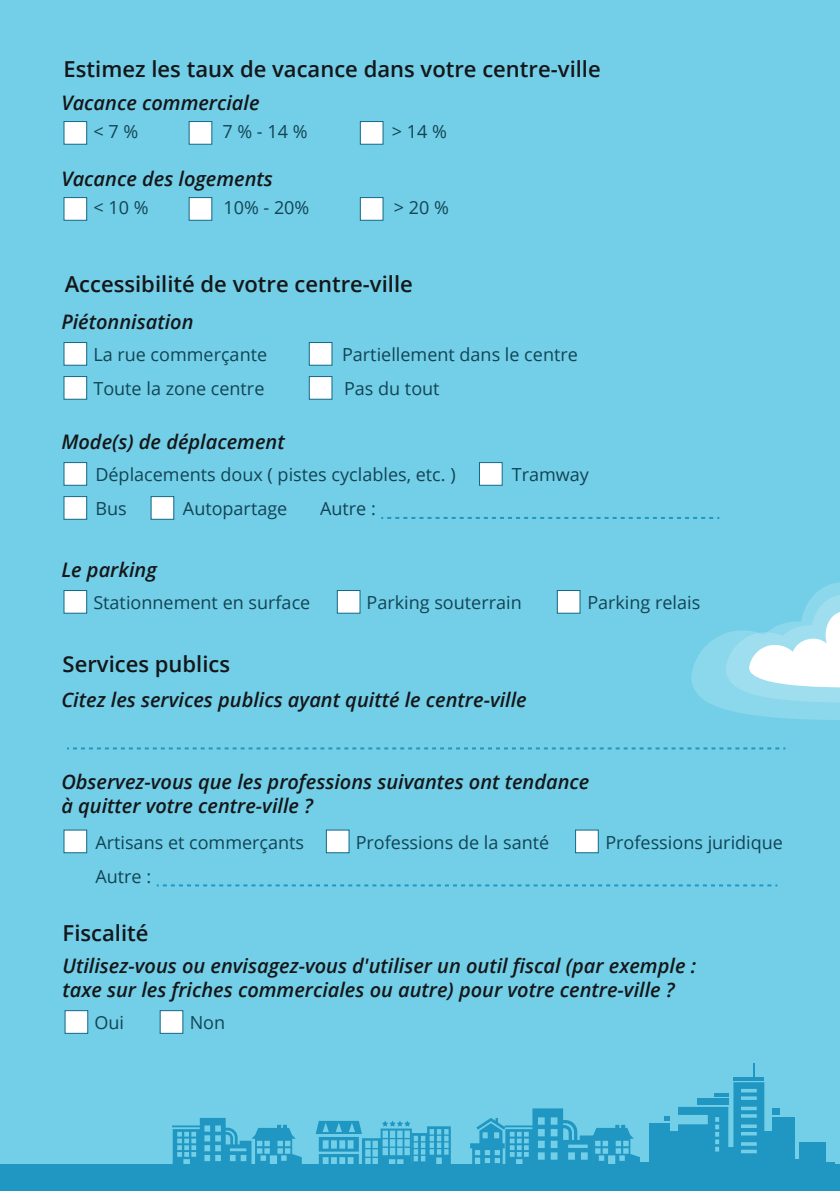
<style>
.page{position:relative;width:840px;height:1191px;background:#fff}
.page>*{position:absolute;margin:0;border:0;box-sizing:border-box;transform-origin:0 0}
.t1{font:600 22px "Open Sans";color:#14171a}
.t2{font:italic 600 20px/24px "Open Sans";color:#14171a}
.t3{font:18px "Open Sans";color:#145}
</style>
<div class="page">
<div style="left:0;top:0;width:839px;height:1191px;background:#73cfe7"></div>
<svg style="left:691px;top:582px;width:148px;height:138px"></svg>
<svg style="left:315px;top:1120px;width:135px;height:44px"></svg>
<svg style="left:172px;top:1118px;width:129px;height:46px"></svg>
<svg style="left:470px;top:1108px;width:169px;height:56px"></svg>
<div style="left:782px;top:1158px;width:37px;height:8px;background:#2097c2"></div>
<hr style="left:637px;top:1162px;width:197px;height:4px;background:#2097c2">
<div style="left:648px;top:1123px;width:21px;height:42px;background:#2097c2"></div>
<div style="left:720px;top:1147px;width:14px;height:18px;background:#2097c2"></div>
<div style="left:758px;top:1130px;width:16px;height:33px;background:#2097c2"></div>
<div style="left:772px;top:1117px;width:22px;height:49px;background:#2097c2"></div>
<div style="left:798px;top:1142px;width:27px;height:20px;background:#2097c2"></div>
<div style="left:660px;top:1131px;width:27px;height:35px;background:#2097c2"></div>
<svg style="left:664px;top:1116px;width:5px;height:5px"></svg>
<svg style="left:733px;top:1063px;width:30px;height:99px"></svg>
<hr style="left:713px;top:1093px;width:14px;height:3px;background:#2097c2">
<hr style="left:733px;top:1077px;width:30px;height:3px;background:#2097c2">
<svg style="left:678px;top:1107px;width:49px;height:55px"></svg>
<div style="left:696px;top:1098px;width:31px;height:7px;background:#2097c2"></div>
<div style="left:772px;top:1108px;width:7px;height:6px;background:#2097c2"></div>
<div style="left:0;top:1164px;width:839px;height:27px;background:#2097c2"></div>
<div style="left:64px;top:121px;width:23px;height:23px;background:#fff;border:1px solid #136888"></div>
<div style="left:189px;top:121px;width:23px;height:23px;background:#fff"></div>
<div style="left:360px;top:121px;width:23px;height:23px;background:#fff;border:1px solid #136888"></div>
<div style="left:64px;top:197px;width:23px;height:23px;background:#fff;border:1px solid #136888"></div>
<div style="left:189px;top:197px;width:23px;height:23px;background:#fff;border:1px solid #136888"></div>
<div style="left:360px;top:197px;width:23px;height:23px;background:#fff;border:1px solid #136888"></div>
<div style="left:64px;top:342px;width:23px;height:23px;background:#fff;border:1px solid #136888"></div>
<div style="left:309px;top:342px;width:23px;height:23px;background:#fff;border:1px solid #136888"></div>
<div style="left:64px;top:376px;width:23px;height:23px;background:#fff;border:1px solid #136888"></div>
<div style="left:309px;top:376px;width:23px;height:23px;background:#fff;border:1px solid #136888"></div>
<div style="left:64px;top:590px;width:23px;height:23px;background:#fff;border:1px solid #136888"></div>
<div style="left:337px;top:590px;width:23px;height:23px;background:#fff;border:1px solid #136888"></div>
<div style="left:556px;top:590px;width:24px;height:23px;background:#fff;border:1px solid #136888"></div>
<div style="left:64px;top:462px;width:23px;height:23px;background:#fff;border:1px solid #136888"></div>
<div style="left:479px;top:462px;width:23px;height:23px;background:#fff;border:1px solid #136888"></div>
<div style="left:64px;top:496px;width:23px;height:23px;background:#fff;border:1px solid #136888"></div>
<div style="left:151px;top:496px;width:23px;height:23px;background:#fff;border:1px solid #136888"></div>
<svg style="left:381px;top:517px;width:338px;height:2px"></svg>
<svg style="left:67px;top:747px;width:718px;height:2px"></svg>
<div style="left:64px;top:830px;width:23px;height:23px;background:#fff;border:1px solid #136888"></div>
<div style="left:575px;top:830px;width:23px;height:23px;background:#fff;border:1px solid #136888"></div>
<div style="left:326px;top:830px;width:23px;height:23px;background:#fff;border:1px solid #136888"></div>
<svg style="left:157px;top:884px;width:620px;height:2px"></svg>
<div style="left:65px;top:1010px;width:23px;height:23px;background:#fff;border:1px solid #136888"></div>
<div style="left:160px;top:1010px;width:23px;height:23px;background:#fff;border:1px solid #136888"></div>
<p class="t1" style="left:64px;top:54px;width:538px">Estimez les taux de vacance dans votre centre-ville</p>
<p class="t2" style="left:61px;top:91px;width:200px">Vacance commerciale</p>
<p class="t3" style="left:93px;top:119px;width:46px">&lt; 7 %</p>
<p class="t3" style="left:222px;top:119px;width:86px">7 % - 14 %</p>
<p class="t3" style="left:391px;top:119px;width:56px">&gt; 14 %</p>
<p class="t2" style="left:61px;top:167px;width:213px">Vacance des logements</p>
<p class="t3" style="left:93px;top:195px;width:57px">&lt; 10 %</p>
<p class="t3" style="left:223px;top:195px;width:87px">10% - 20%</p>
<p class="t3" style="left:393px;top:195px;width:56px">&gt; 20 %</p>
<p class="t1" style="left:65px;top:269px;width:349px">Accessibilité de votre centre-ville</p>
<p class="t2" style="left:61px;top:309px;width:134px">Piétonnisation</p>
<p class="t3" style="left:93px;top:342px;width:175px">La rue commerçante</p>
<p class="t3" style="left:342px;top:342px;width:237px">Partiellement dans le centre</p>
<p class="t3" style="left:93px;top:376px;width:172px">Toute la zone centre</p>
<p class="t3" style="left:344px;top:376px;width:97px">Pas du tout</p>
<p class="t2" style="left:61px;top:429px;width:225px">Mode(s) de déplacement</p>
<p class="t3" style="left:95px;top:462px;width:361px">Déplacements doux ( pistes cyclables, etc. )</p>
<p class="t3" style="left:511px;top:462px;width:79px">Tramway</p>
<p class="t3" style="left:95px;top:496px;width:33px">Bus</p>
<p class="t3" style="left:183px;top:496px;width:106px">Autopartage</p>
<p class="t3" style="left:320px;top:496px;width:57px">Autre :</p>
<p class="t2" style="left:61px;top:557px;width:97px">Le parking</p>
<p class="t3" style="left:93px;top:590px;width:218px">Stationnement en surface</p>
<p class="t3" style="left:366px;top:590px;width:157px">Parking souterrain</p>
<p class="t3" style="left:587px;top:590px;width:114px">Parking relais</p>
<p class="t1" style="left:63px;top:649px;width:169px">Services publics</p>
<p class="t2" style="left:61px;top:687px;width:466px">Citez les services publics ayant quitté le centre-ville</p>
<p class="t2" style="left:61px;top:769px;width:529px">Observez-vous que les professions suivantes ont tendance à quitter votre centre-ville ?</p>
<p class="t3" style="left:95px;top:830px;width:210px">Artisans et commerçants</p>
<p class="t3" style="left:355px;top:830px;width:195px">Professions de la santé</p>
<p class="t3" style="left:605px;top:830px;width:179px">Professions juridique</p>
<p class="t3" style="left:95px;top:863px;width:57px">Autre :</p>
<p class="t1" style="left:63px;top:917px;width:87px">Fiscalité</p>
<p class="t2" style="left:62px;top:953px;width:634px">Utilisez-vous ou envisagez-vous d'utiliser un outil fiscal (par exemple : taxe sur les friches commerciales ou autre) pour votre centre-ville ?</p>
<p class="t3" style="left:94px;top:1010px;width:31px">Oui</p>
<p class="t3" style="left:189px;top:1010px;width:37px">Non</p>
</div>
